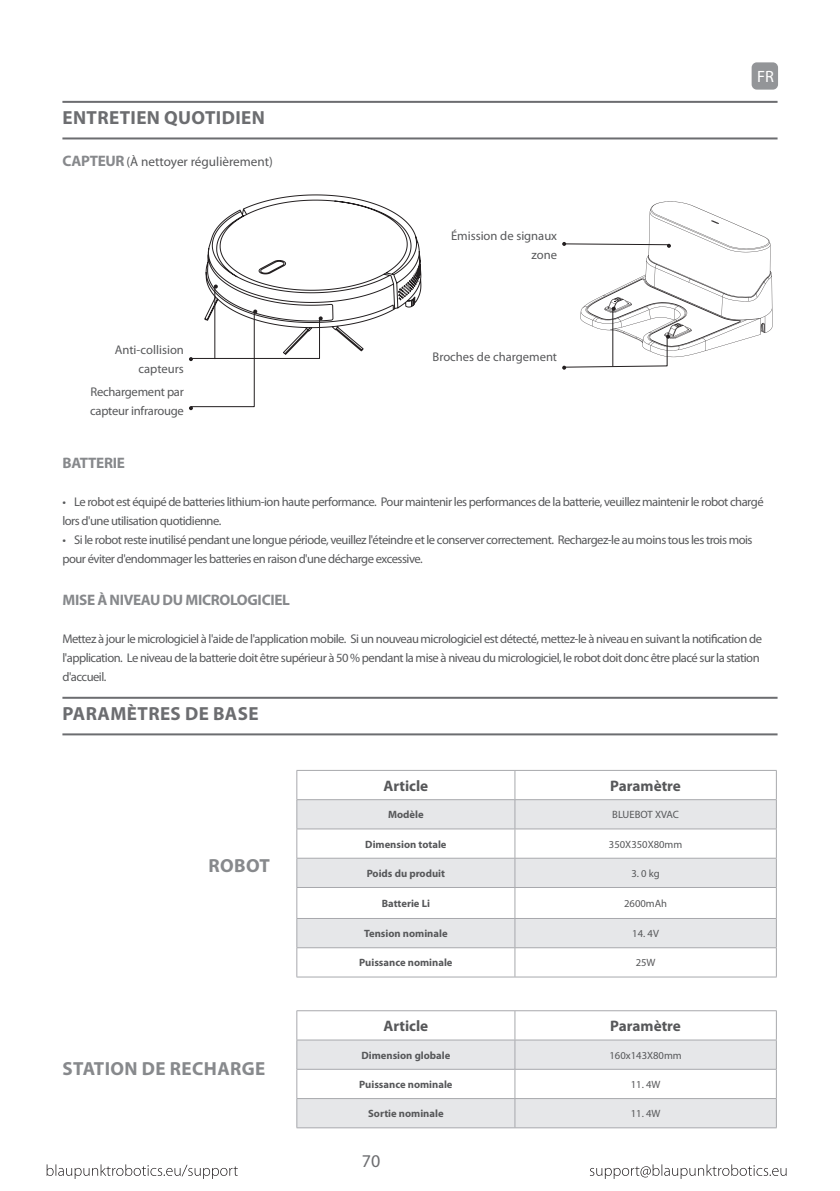
<style>
.page{position:relative;width:840px;height:1191px;background:#fff}
.page>*{position:absolute;margin:0;border:0;box-sizing:border-box;transform-origin:0 0}
.t1{font:700 19px "Myriad Pro";letter-spacing:.02em;color:#6c6d70}
.Content{font:700 19px "Myriad Pro";letter-spacing:.02em;color:#87898c}
.Heading_3{font:700 19px "Myriad Pro";letter-spacing:.02em;color:#87898c}
.t2{font:18px "Myriad Pro";color:#6c6d70}
.t3{font:16.4px "Myriad Pro";color:#fff}
.Heading_3-2{font:700 15.2px "Myriad Pro";letter-spacing:-.02em;color:#87898c}
.Table_content{font:700 15.2px "Myriad Pro";color:#57585a}
.Heading_3-3{font:13.2px "Myriad Pro";color:#57585a}
.Bullet{font:12.6px/19px "Myriad Pro";letter-spacing:-.04em;color:#57585a}
.Content-2{font:12.6px/19px "Myriad Pro";letter-spacing:-.04em;color:#57585a}
.Image_caption_Right{font:12.6px "Myriad Pro";color:#57585a}
.Image_caption_Right-2{font:12.6px "Myriad Pro";letter-spacing:-.02em;color:#57585a}
.Table_content-2{font:700 10.6px "Myriad Pro";color:#57585a}
.Table_content-3{font:10.6px "Myriad Pro";color:#57585a}
.s1{font-weight:700;font-size:15.2px;color:#87898c}
</style>
<div class="page">
<svg style="left:47px;top:1164px;width:191px;height:15px"></svg>
<svg style="left:590px;top:1164px;width:196px;height:15px"></svg>
<svg style="left:189px;top:194px;width:232px;height:216px"></svg>
<hr style="left:62px;top:137px;width:715px;height:2px;background:#6c6d70">
<hr style="left:62px;top:733px;width:715px;height:2px;background:#6c6d70">
<hr style="left:62px;top:101px;width:715px;height:2px;background:#6c6d70">
<hr style="left:62px;top:697px;width:715px;height:2px;background:#6c6d70">
<svg style="left:297px;top:800px;width:478px;height:147px;fill:#e6e7e9"></svg>
<svg style="left:514px;top:771px;width:1px;height:116px"></svg>
<hr style="left:514px;top:887px;width:1px;height:31px;background:#a8a9ad">
<svg style="left:514px;top:919px;width:1px;height:57px"></svg>
<hr style="left:296px;top:770px;width:218px;height:1px;background:#a8a9ad">
<hr style="left:514px;top:770px;width:262px;height:1px;background:#a8a9ad">
<hr style="left:296px;top:799px;width:218px;height:1px;background:#a8a9ad">
<hr style="left:514px;top:799px;width:262px;height:1px;background:#a8a9ad">
<hr style="left:296px;top:828px;width:218px;height:1px;background:#a8a9ad">
<hr style="left:514px;top:828px;width:262px;height:1px;background:#a8a9ad">
<hr style="left:296px;top:858px;width:218px;height:1px;background:#a8a9ad">
<svg style="left:296px;top:770px;width:1px;height:117px"></svg>
<hr style="left:514px;top:858px;width:262px;height:1px;background:#a8a9ad">
<svg style="left:775px;top:771px;width:1px;height:116px"></svg>
<hr style="left:296px;top:887px;width:218px;height:1px;background:#a8a9ad">
<hr style="left:296px;top:887px;width:1px;height:31px;background:#a8a9ad">
<hr style="left:514px;top:887px;width:262px;height:1px;background:#a8a9ad">
<hr style="left:775px;top:887px;width:1px;height:31px;background:#a8a9ad">
<hr style="left:296px;top:918px;width:218px;height:1px;background:#a8a9ad">
<hr style="left:514px;top:918px;width:262px;height:1px;background:#a8a9ad">
<hr style="left:296px;top:947px;width:218px;height:1px;background:#a8a9ad">
<svg style="left:296px;top:918px;width:1px;height:58px"></svg>
<hr style="left:514px;top:947px;width:262px;height:1px;background:#a8a9ad">
<svg style="left:775px;top:919px;width:1px;height:57px"></svg>
<hr style="left:296px;top:976px;width:218px;height:1px;background:#a8a9ad">
<hr style="left:514px;top:976px;width:262px;height:1px;background:#a8a9ad">
<svg style="left:297px;top:1040px;width:478px;height:87px;fill:#e6e7e9"></svg>
<svg style="left:514px;top:1011px;width:1px;height:116px"></svg>
<hr style="left:296px;top:1010px;width:218px;height:1px;background:#a8a9ad">
<hr style="left:514px;top:1010px;width:262px;height:1px;background:#a8a9ad">
<hr style="left:296px;top:1039px;width:218px;height:1px;background:#a8a9ad">
<hr style="left:514px;top:1039px;width:262px;height:1px;background:#a8a9ad">
<hr style="left:296px;top:1069px;width:218px;height:1px;background:#a8a9ad">
<hr style="left:514px;top:1069px;width:262px;height:1px;background:#a8a9ad">
<hr style="left:296px;top:1098px;width:218px;height:1px;background:#a8a9ad">
<svg style="left:296px;top:1011px;width:1px;height:116px"></svg>
<hr style="left:514px;top:1098px;width:262px;height:1px;background:#a8a9ad">
<svg style="left:775px;top:1011px;width:1px;height:116px"></svg>
<hr style="left:296px;top:1127px;width:218px;height:1px;background:#a8a9ad">
<hr style="left:514px;top:1127px;width:262px;height:1px;background:#a8a9ad">
<div style="left:751px;top:62px;width:26px;height:28px;background:#939598;border-radius:5px"></div>
<svg style="left:562px;top:201px;width:210px;height:169px"></svg>
<p class="t1" style="left:63px;top:107px;width:203px">ENTRETIEN QUOTIDIEN</p>
<p class="Heading_3-3" style="left:63px;top:154px;width:212px"><span class="s1">CAPTEUR</span> (À nettoyer régulièrement)</p>
<p class="Image_caption_Right" style="left:115px;top:342px;width:71px">Anti-collision</p>
<p class="Image_caption_Right" style="left:138px;top:361px;width:47px">capteurs</p>
<p class="Image_caption_Right-2" style="left:90px;top:384px;width:95px">Rechargement par</p>
<p class="Image_caption_Right-2" style="left:90px;top:403px;width:95px">capteur infrarouge</p>
<p class="Image_caption_Right" style="left:451px;top:227px;width:108px">Émission de signaux</p>
<p class="Image_caption_Right" style="left:531px;top:246px;width:27px">zone</p>
<p class="Image_caption_Right" style="left:432px;top:349px;width:126px">Broches de chargement</p>
<p class="t3" style="left:756px;top:66px;width:18px">FR</p>
<p class="Heading_3-2" style="left:63px;top:454px;width:64px">BATTERIE</p>
<p class="Bullet" style="left:62px;top:492px;width:702px">• Le robot est équipé de batteries lithium-ion haute performance. Pour maintenir les performances de la batterie, veuillez maintenir le robot chargé lors d'une utilisation quotidienne.</p>
<p class="Bullet" style="left:62px;top:530px;width:691px">• Si le robot reste inutilisé pendant une longue période, veuillez l'éteindre et le conserver correctement. Rechargez-le au moins tous les trois mois pour éviter d'endommager les batteries en raison d'une décharge excessive.</p>
<p class="Heading_3-2" style="left:63px;top:591px;width:229px">MISE À NIVEAU DU MICROLOGICIEL</p>
<p class="Content-2" style="left:62px;top:629px;width:700px">Mettez à jour le micrologiciel à l'aide de l'application mobile. Si un nouveau micrologiciel est détecté, mettez-le à niveau en suivant la notification de l'application. Le niveau de la batterie doit être supérieur à 50 % pendant la mise à niveau du micrologiciel, le robot doit donc être placé sur la station d'accueil.</p>
<p class="t1" style="left:63px;top:703px;width:197px">PARAMÈTRES DE BASE</p>
<p class="Heading_3" style="left:208px;top:855px;width:63px">ROBOT</p>
<p class="Content" style="left:63px;top:1057px;width:204px">STATION DE RECHARGE</p>
<p class="Table_content" style="left:383px;top:777px;width:46px">Article</p>
<p class="Table_content" style="left:610px;top:777px;width:72px">Paramètre</p>
<p class="Table_content-2" style="left:388px;top:808px;width:37px">Modèle</p>
<p class="Table_content-3" style="left:612px;top:808px;width:68px">BLUEBOT XVAC</p>
<p class="Table_content-2" style="left:365px;top:838px;width:83px">Dimension totale</p>
<p class="Table_content-3" style="left:608px;top:837px;width:75px">350X350X80mm</p>
<p class="Table_content-2" style="left:366px;top:867px;width:80px">Poids du produit</p>
<p class="Table_content-3" style="left:631px;top:866px;width:30px">3. 0 kg</p>
<p class="Table_content-2" style="left:381px;top:897px;width:50px">Batterie Li</p>
<p class="Table_content-3" style="left:623px;top:897px;width:44px">2600mAh</p>
<p class="Table_content-2" style="left:364px;top:927px;width:85px">Tension nominale</p>
<p class="Table_content-3" style="left:632px;top:927px;width:28px">14. 4V</p>
<p class="Table_content-2" style="left:359px;top:956px;width:95px">Puissance nominale</p>
<p class="Table_content-3" style="left:635px;top:956px;width:21px">25W</p>
<p class="Table_content" style="left:383px;top:1017px;width:46px">Article</p>
<p class="Table_content" style="left:610px;top:1017px;width:72px">Paramètre</p>
<p class="Table_content-2" style="left:361px;top:1049px;width:90px">Dimension globale</p>
<p class="Table_content-3" style="left:609px;top:1048px;width:74px">160x143X80mm</p>
<p class="Table_content-2" style="left:359px;top:1078px;width:95px">Puissance nominale</p>
<p class="Table_content-3" style="left:630px;top:1077px;width:31px">11. 4W</p>
<p class="Table_content-2" style="left:368px;top:1107px;width:77px">Sortie nominale</p>
<p class="Table_content-3" style="left:630px;top:1107px;width:31px">11. 4W</p>
<h2 class="t2" style="left:362px;top:1149px;width:20px">70</h2>
</div>
